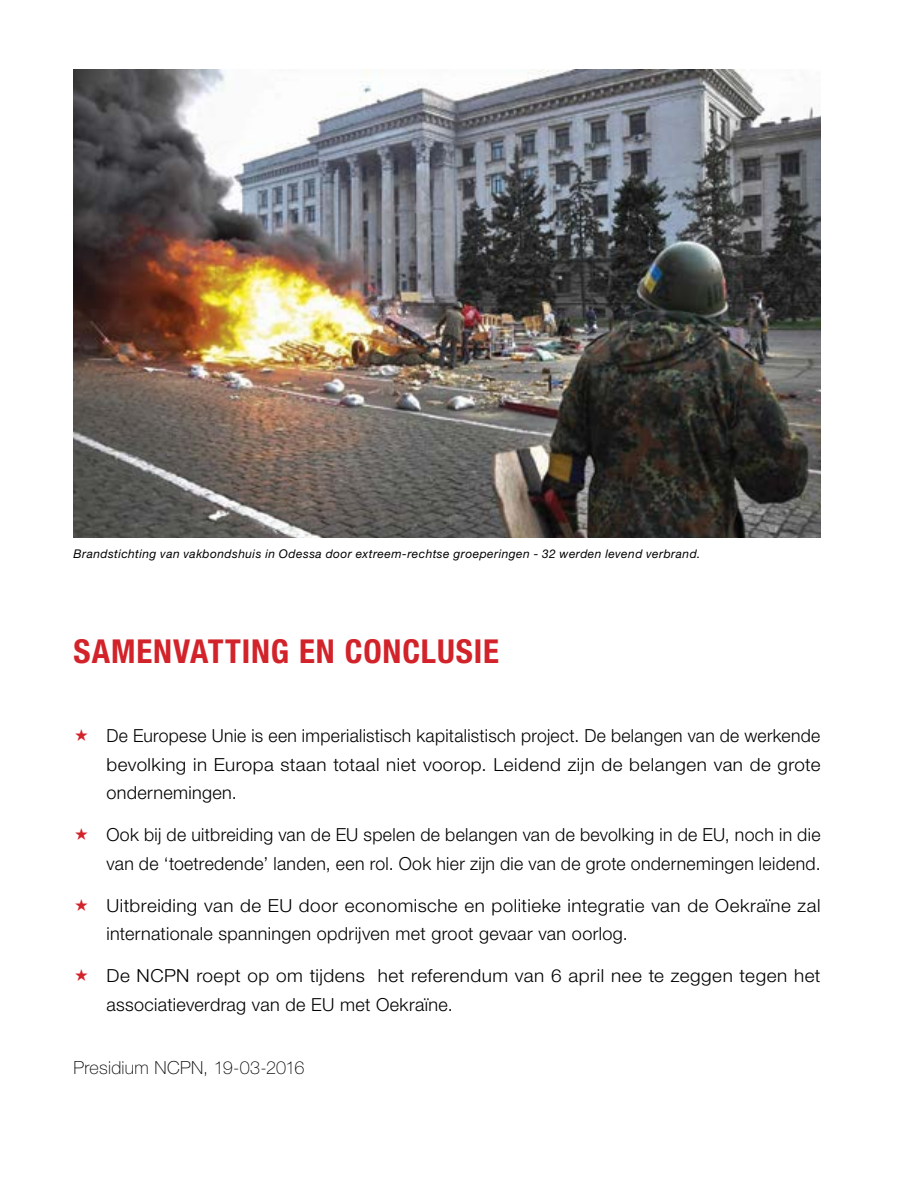
<style>
.page{position:relative;width:918px;height:1188px;background:#fff}
.page>*{position:absolute;margin:0;border:0;box-sizing:border-box;transform-origin:0 0}
.t1{font:700 condensed 33px "Helvetica Neue LT Std";letter-spacing:.025em;color:#d2232a}
.t2{font:300 18px/28.5px "Helvetica Neue LT Std";letter-spacing:.02em;color:#000;text-align:justify}
.t3{font:300 18px/28.5px "Helvetica Neue LT Std";letter-spacing:.02em;color:#000;scale:1.05 1}
.t4{font:100 18px "Helvetica Neue LT Std";letter-spacing:.015em;color:#000}
.t5{font:italic 12px "Helvetica Neue LT Std";letter-spacing:.04em;color:#000}
</style>
<div class="page">
<img style="left:74px;top:69px;width:747px;height:469px">
<p class="t5" style="left:74px;top:546px;width:628px">Brandstichting van vakbondshuis in Odessa door extreem-rechtse groeperingen - 32 werden levend verbrand.</p>
<h1 class="t1" style="left:74px;top:631px;width:427px">SAMENVATTING EN CONCLUSIE</h1>
<p class="t2" style="left:106px;top:721px;width:716px">De Europese Unie is een imperialistisch kapitalistisch project. De belangen van de werkende bevolking in Europa staan totaal niet voorop. Leidend zijn de belangen van de grote ondernemingen.</p>
<p class="t2" style="left:106px;top:820px;width:716px">Ook bij de uitbreiding van de EU spelen de belangen van de bevolking in de EU, noch in die van de ‘toetredende’ landen, een rol. Ook hier zijn die van de grote ondernemingen leidend.</p>
<p class="t3" style="left:106px;top:891px;width:682px">Uitbreiding van de EU door economische en politieke integratie van de Oekraïne zal internationale spanningen opdrijven met groot gevaar van oorlog.</p>
<p class="t3" style="left:106px;top:961px;width:681px">De NCPN roept op om tijdens het referendum van 6 april nee te zeggen tegen het associatieverdrag van de EU met Oekraïne.</p>
<p class="t4" style="left:74px;top:1057px;width:233px">Presidium NCPN, 19-03-2016</p>
</div>
